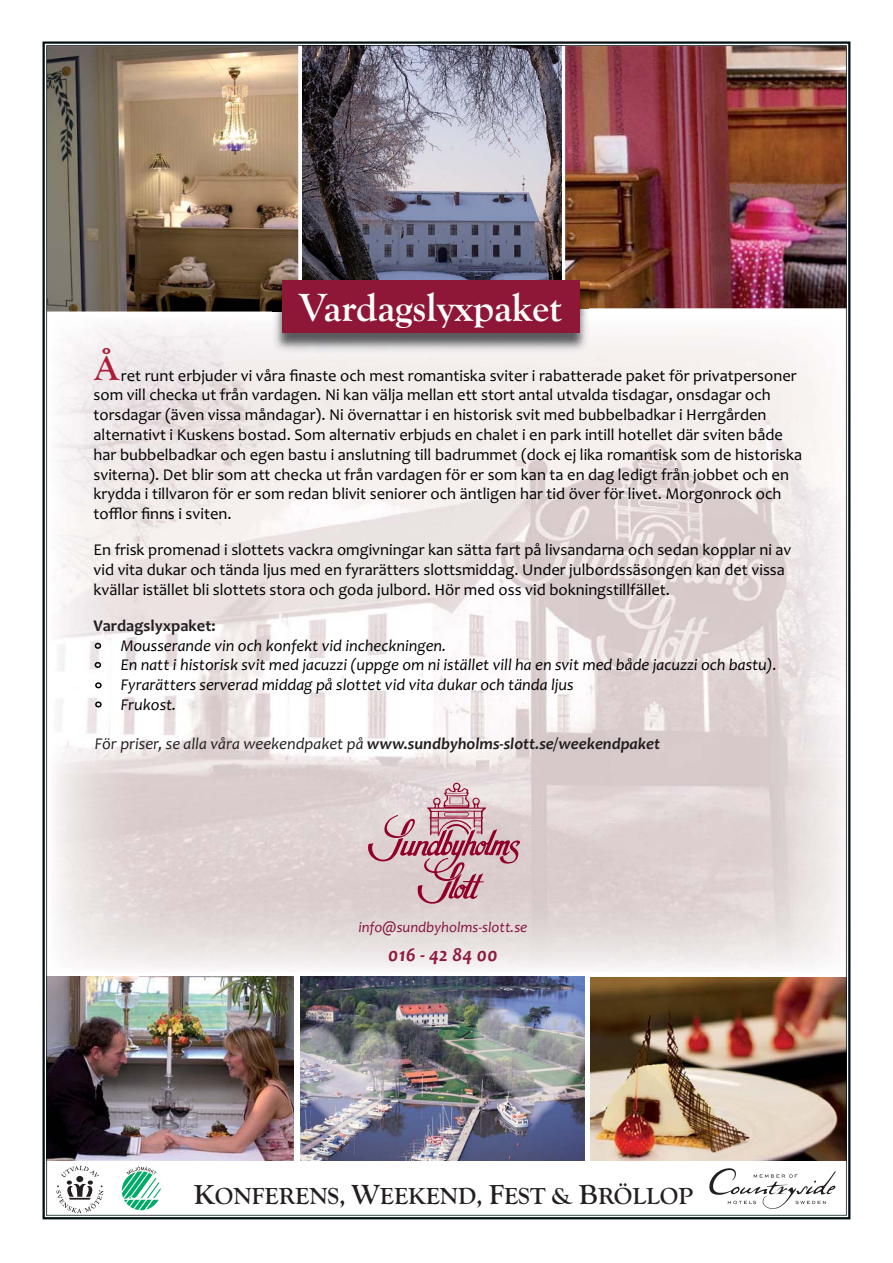
<style>
.page{position:relative;width:893px;height:1263px;background:#fff}
.page>*{position:absolute;margin:0;border:0;box-sizing:border-box;transform-origin:0 0}
.t1{font:700 40.5px "Goudy Old Style T";color:#fffdfd}
.t2{font:700 36px "Goudy Old Style T";color:#ab1d38}
.t3{font:700 24px "Goudy Old Style T";color:#231f20}
.t4{font:italic 700 19.5px "Candara";color:#8e1841}
.t5{font:16.5px/19.8px "Candara";color:#000}
.t6{font:italic 16.5px/19.8px "Candara";color:#000}
.t7{font:italic 700 16.5px "Candara";color:#231f20}
.t8{font:700 16.5px "Candara";color:#231f20}
.t9{font:italic 15px "Candara";color:#821440}
.s1{font-weight:400}
.s2{font-size:28.5px}
</style>
<div class="page">
<img style="left:46px;top:45px;width:801px;height:1170px">
<h1 class="t1" style="left:299px;top:292px;width:264px">Vardagslyxpaket</h1>
<h2 class="t2" style="left:95px;top:354px;width:26px">Å</h2>
<p class="t5" style="left:94px;top:367px;width:710px;text-indent:27px">ret runt erbjuder vi våra finaste och mest romantiska sviter i rabatterade paket för privatpersoner som vill checka ut från vardagen. Ni kan välja mellan ett stort antal utvalda tisdagar, onsdagar och torsdagar (även vissa måndagar). Ni övernattar i en historisk svit med bubbelbadkar i Herrgården alternativt i Kuskens bostad. Som alternativ erbjuds en chalet i en park intill hotellet där sviten både har bubbelbadkar och egen bastu i anslutning till badrummet (dock ej lika romantisk som de historiska sviterna). Det blir som att checka ut från vardagen för er som kan ta en dag ledigt från jobbet och en krydda i tillvaron för er som redan blivit seniorer och äntligen har tid över för livet. Morgonrock och tofflor finns i sviten.</p>
<p class="t5" style="left:94px;top:542px;width:699px">En frisk promenad i slottets vackra omgivningar kan sätta fart på livsandarna och sedan kopplar ni av vid vita dukar och tända ljus med en fyrarätters slottsmiddag. Under julbordssäsongen kan det vissa kvällar istället bli slottets stora och goda julbord. Hör med oss vid bokningstillfället.</p>
<p class="t8" style="left:94px;top:619px;width:124px">Vardagslyxpaket:</p>
<p class="t6" style="left:121px;top:637px;width:658px">Mousserande vin och konfekt vid incheckningen.<br>En natt i historisk svit med jacuzzi (uppge om ni istället vill ha en svit med både jacuzzi och bastu).<br>Fyrarätters serverad middag på slottet vid vita dukar och tända ljus<br>Frukost.</p>
<p class="t7" style="left:95px;top:734px;width:567px"><span class="s1">För priser, se alla våra weekendpaket på</span> www.sundbyholms-slott.se/weekendpaket</p>
<p class="t9" style="left:358px;top:921px;width:171px">info@sundbyholms-slott.se</p>
<p class="t4" style="left:388px;top:942px;width:111px">016 - 42 84 00</p>
<h3 class="t3" style="left:194px;top:1187px;width:501px"><span class="s2">K</span>ONFERENS, <span class="s2">W</span>EEKEND, <span class="s2">F</span>EST &amp; <span class="s2">B</span>RÖLLOP</h3>
</div>
